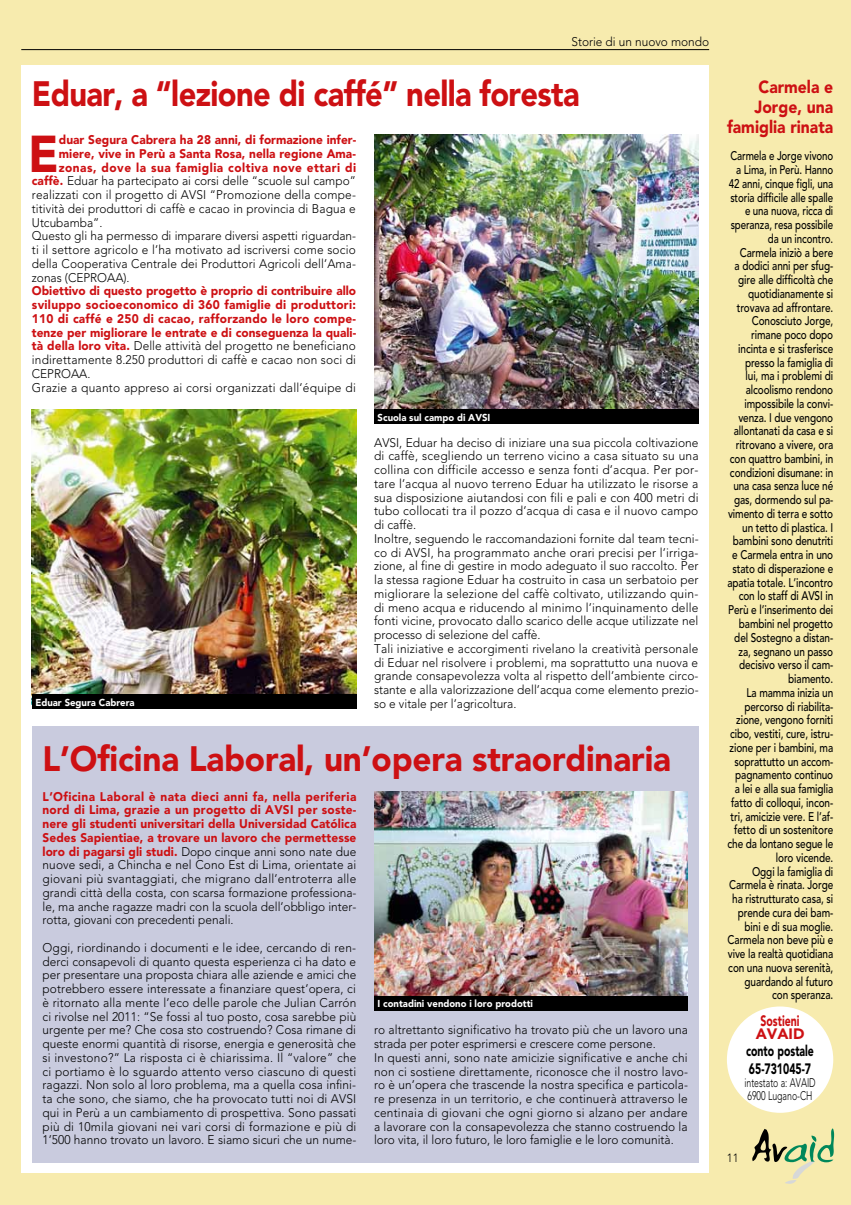
<style>
.page{position:relative;width:851px;height:1205px;background:#fff}
.page>*{position:absolute;margin:0;border:0;box-sizing:border-box;transform-origin:0 0}
.t1{font:900 51.38px "Avenir LT Std";color:#cd1013;scale:.95 1}
.t2{font:900 35px "Avenir LT Std";letter-spacing:-.02em;color:#cd1013;scale:.95 1}
.t3{font:900 35px "Avenir LT Std";letter-spacing:-.02em;color:#cd1013;scale:.88 1}
.t4{font:900 17.5px/20px "Avenir LT Std";color:#cd1013;text-align:right;scale:.9 1}
.t5{font:900 15px/17.5px "Avenir LT Std";color:#000;scale:.7 1}
.t6{font:900 15px/13.1px "Avenir LT Std";color:#cd1013;scale:.7 1}
.t7{font:300 12.5px/13.8px "Avenir LT Std";letter-spacing:.005em;color:#000;text-align:justify;scale:.95 1}
.t8{font:500 12.5px/13.8px "Avenir LT Std";letter-spacing:-.01em;color:#000;text-align:right;scale:.78 1}
.t9{font:300 12.5px/13.8px "Avenir LT Std";letter-spacing:.005em;color:#000;scale:.96 1}
.t10{font:900 12.5px/13.8px "Avenir LT Std";letter-spacing:.02em;color:#cd1013;scale:.95 1}
.t11{font:300 12.5px/13.1px "Avenir LT Std";letter-spacing:.005em;color:#000;scale:.7 1}
.t12{font:300 11.88px "Avenir LT Std";color:#000;scale:.95 1}
.t13{font:900 10px "Avenir LT Std";color:#fff;scale:.95 1}
.s1{font-weight:900;color:#cd1013}
.s2{font-weight:300;color:#000}
</style>
<div class="page">
<div style="left:0;top:0;width:850px;height:1205px;background:#f7ebae"></div>
<div style="left:21px;top:65px;width:688px;height:1107px;background:#fff"></div>
<svg style="left:752px;top:1128px;width:82px;height:56px"></svg>
<hr style="left:21px;top:49px;width:688px;height:1px;background:#000">
<div style="left:726px;top:1006px;width:107px;height:107px;background:#fff;border-radius:50%"></div>
<div style="left:32px;top:726px;width:666px;height:436px;background:#c9cbde"></div>
<img style="left:374px;top:791px;width:313px;height:205px">
<div style="left:374px;top:996px;width:313px;height:14px;background:#000"></div>
<img style="left:374px;top:135px;width:324px;height:275px">
<div style="left:374px;top:410px;width:324px;height:14px;background:#000"></div>
<img style="left:32px;top:410px;width:324px;height:285px">
<div style="left:32px;top:695px;width:324px;height:14px;background:#000"></div>
<p class="t7" style="left:571px;top:35px;width:146px">Storie di un nuovo mondo</p>
<h2 class="t3" style="left:32px;top:73px;width:624px">Eduar, a “lezione di caffé” nella foresta</h2>
<h1 class="t1" style="left:28px;top:123px;width:27px">E</h1>
<p class="t10" style="left:59px;top:133px;width:314px">duar Segura Cabrera ha 28 anni, di formazione infer-</p>
<p class="t10" style="left:59px;top:147px;width:314px">miere, vive in Perù a Santa Rosa, nella regione Ama-</p>
<p class="t10" style="left:59px;top:160px;width:314px">zonas, dove la sua famiglia coltiva nove ettari di</p>
<p class="t7" style="left:32px;top:174px;width:342px"><span class="s1">caffè.</span> Eduar ha partecipato ai corsi delle “scuole sul campo”</p>
<p class="t7" style="left:32px;top:188px;width:343px">realizzati con il progetto di AVSI “Promozione della compe-</p>
<p class="t7" style="left:32px;top:202px;width:342px">titività dei produttori di caffè e cacao in provincia di Bagua e</p>
<p class="t7" style="left:32px;top:215px;width:76px">Utcubamba”.</p>
<p class="t7" style="left:32px;top:229px;width:343px">Questo gli ha permesso di imparare diversi aspetti riguardan-</p>
<p class="t7" style="left:32px;top:243px;width:342px">ti il settore agricolo e l’ha motivato ad iscriversi come socio</p>
<p class="t7" style="left:32px;top:257px;width:343px">della Cooperativa Centrale dei Produttori Agricoli dell’Ama-</p>
<p class="t7" style="left:32px;top:270px;width:104px">zonas (CEPROAA).</p>
<p class="t10" style="left:32px;top:284px;width:343px">Obiettivo di questo progetto è proprio di contribuire allo sviluppo socioeconomico di 360 famiglie di produttori:<br>110 di caffé e 250 di cacao, rafforzando le loro compe&shy;tenze per migliorare le entrate e di conseguenza la quali&shy;tà della loro vita. <span class="s2">Delle attività del progetto ne beneficiano indirettamente 8.250 produttori di caffè e cacao non soci di CEPROAA.<br>Grazie a quanto appreso ai corsi organizzati dall’équipe di</span></p>
<p class="t13" style="left:35px;top:696px;width:106px">Eduar Segura Cabrera</p>
<p class="t13" style="left:377px;top:411px;width:115px">Scuola sul campo di AVSI</p>
<p class="t9" style="left:374px;top:435px;width:340px">AVSI, Eduar ha deciso di iniziare una sua piccola coltivazione di caffè, scegliendo un terreno vicino a casa situato su una collina con difficile accesso e senza fonti d’acqua. Per por&shy;tare l’acqua al nuovo terreno Eduar ha utilizzato le risorse a sua disposizione aiutandosi con fili e pali e con 400 metri di tubo collocati tra il pozzo d’acqua di casa e il nuovo campo di caffè.<br>Inoltre, seguendo le raccomandazioni fornite dal team tecni&shy;co di AVSI, ha programmato anche orari precisi per l’irriga&shy;zione, al fine di gestire in modo adeguato il suo raccolto. Per la stessa ragione Eduar ha costruito in casa un serbatoio per migliorare la selezione del caffè coltivato, utilizzando quin&shy;di meno acqua e riducendo al minimo l’inquinamento delle fonti vicine, provocato dallo scarico delle acque utilizzate nel processo di selezione del caffè.<br>Tali iniziative e accorgimenti rivelano la creatività personale di Eduar nel risolvere i problemi, ma soprattutto una nuova e grande consapevolezza volta al rispetto dell’ambiente circo&shy;stante e alla valorizzazione dell’acqua come elemento prezio&shy;so e vitale per l’agricoltura.</p>
<h2 class="t2" style="left:43px;top:738px;width:663px">L’Oficina Laboral, un’opera straordinaria</h2>
<p class="t7" style="left:43px;top:789px;width:332px"><span class="s1">L’Oficina Laboral è nata dieci anni fa, nella periferia nord di Lima, grazie a un progetto di AVSI per soste&shy;nere gli studenti universitari della Universidad Católica Sedes Sapientiae, a trovare un lavoro che permettesse loro di pagarsi gli studi.</span> Dopo cinque anni sono nate due nuove sedi, a Chincha e nel Cono Est di Lima, orientate ai giovani più svantaggiati, che migrano dall’entroterra alle grandi città della costa, con scarsa formazione professiona&shy;le, ma anche ragazze madri con la scuola dell’obbligo inter&shy;rotta, giovani con precedenti penali.</p>
<p class="t7" style="left:43px;top:941px;width:332px">Oggi, riordinando i documenti e le idee, cercando di ren&shy;derci consapevoli di quanto questa esperienza ci ha dato e per presentare una proposta chiara alle aziende e amici che potrebbero essere interessate a finanziare quest’opera, ci è ritornato alla mente l’eco delle parole che Julian Carrón ci rivolse nel 2011: “Se fossi al tuo posto, cosa sarebbe più urgente per me? Che cosa sto costruendo? Cosa rimane di queste enormi quantità di risorse, energia e generosità che si investono?” La risposta ci è chiarissima. Il “valore” che ci portiamo è lo sguardo attento verso ciascuno di questi ragazzi. Non solo al loro problema, ma a quella cosa infini&shy;ta che sono, che siamo, che ha provocato tutti noi di AVSI qui in Perù a un cambiamento di prospettiva. Sono passati più di 10mila giovani nei vari corsi di formazione e più di 1’500 hanno trovato un lavoro. E siamo sicuri che un nume-</p>
<p class="t13" style="left:377px;top:997px;width:165px">I contadini vendono i loro prodotti</p>
<p class="t7" style="left:374px;top:1023px;width:332px;text-align:left">ro altrettanto significativo ha trovato più che un lavoro una strada per poter esprimersi e crescere come persone.<br>In questi anni, sono nate amicizie significative e anche chi non ci sostiene direttamente, riconosce che il nostro lavo&shy;ro è un’opera che trascende la nostra specifica e particola&shy;re presenza in un territorio, e che continuerà attraverso le centinaia di giovani che ogni giorno si alzano per andare a lavorare con la consapevolezza che stanno costruendo la loro vita, il loro futuro, le loro famiglie e le loro comunità.</p>
<h3 class="t4" style="left:726px;top:77px;width:119px">Carmela e<br>Jorge, una famiglia rinata</h3>
<p class="t8" style="left:727px;top:149px;width:137px">Carmela e Jorge vivono a Lima, in Perù. Hanno<br>42 anni, cinque figli, una storia difficile alle spalle e una nuova, ricca di speranza, resa possibile da un incontro.<br>Carmela iniziò a bere<br>a dodici anni per sfug&shy;gire alle difficoltà che quotidianamente si trovava ad affrontare.<br>Conosciuto Jorge, rimane poco dopo incinta e si trasferisce presso la famiglia di<br>lui, ma i problemi di alcoolismo rendono impossibile la convi&shy;venza. I due vengono allontanati da casa e si ritrovano a vivere, ora con quattro bambini, in condizioni disumane: in una casa senza luce né gas, dormendo sul pa&shy;vimento di terra e sotto un tetto di plastica. I bambini sono denutriti e Carmela entra in uno stato di disperazione e apatia totale. L’incontro con lo staff di AVSI in<br>Perù e l’inserimento dei bambini nel progetto del Sostegno a distan&shy;za, segnano un passo decisivo verso il cam&shy;biamento.<br>La mamma inizia un percorso di riabilita&shy;zione, vengono forniti cibo, vestiti, cure, istru&shy;zione per i bambini, ma soprattutto un accom&shy;pagnamento continuo a lei e alla sua famiglia fatto di colloqui, incon&shy;tri, amicizie vere. E l’af&shy;fetto di un sostenitore che da lontano segue le loro vicende.<br>Oggi la famiglia di<br>Carmela è rinata. Jorge ha ristrutturato casa, si prende cura dei bam&shy;bini e di sua moglie.<br>Carmela non beve più e vive la realtà quotidiana con una nuova serenità, guardando al futuro con speranza.</p>
<p class="t6" style="left:755px;top:1014px;width:64px;text-indent:5px">Sostieni<br>AVAID</p>
<p class="t5" style="left:746px;top:1042px;width:98px">conto postale<br>65-731045-7</p>
<p class="t11" style="left:744px;top:1076px;width:103px">intestato a: AVAID<br>6900 Lugano-CH</p>
<p class="t12" style="left:726px;top:1150px;width:14px">11</p>
</div>
